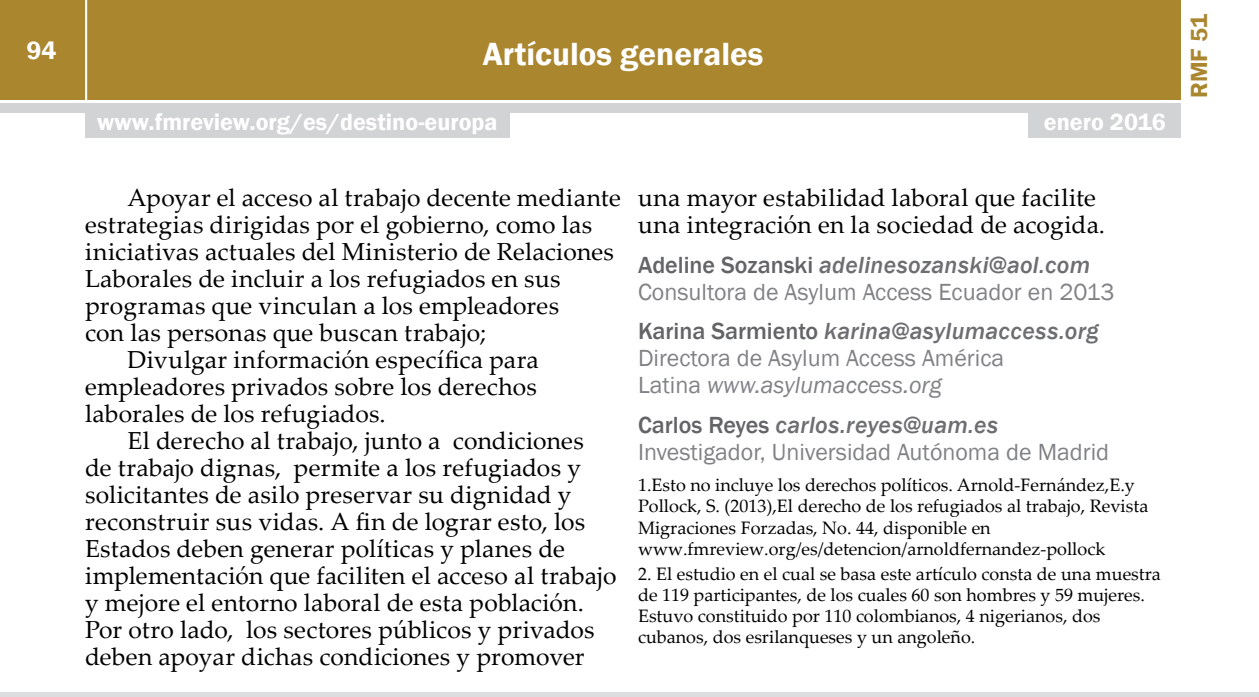
<style>
.page{position:relative;width:1259px;height:697px;background:#fff}
.page>*{position:absolute;margin:0;border:0;box-sizing:border-box;transform-origin:0 0}
.t1{font:600 33px "Franklin Gothic";color:#fff}
.t2{font:600 25.5px "Franklin Gothic";color:#fff}
.t3{font:24.6px/27px "Palatino Linotype";letter-spacing:.01em;color:#000}
.t4{font:24px/27px "Franklin Gothic";color:#808285}
.t5{font:600 24px "Franklin Gothic";color:#fff}
.t6{font:600 24px "Franklin Gothic";color:#aa862f}
.t7{font:18px/21px "Palatino Linotype";color:#000}
.s1{font-weight:500;color:#636466}
.s2{font-weight:500;font-style:italic;color:#6d6e71}
.s3{font-style:italic}
</style>
<div class="page">
<div style="left:0;top:0;width:1181px;height:99px;background:#aa862f"></div>
<div style="left:0;top:104px;width:1181px;height:9px;background:#d1d3d4"></div>
<hr style="left:85px;top:0;width:2px;height:101px;background:#fff">
<div style="left:1028px;top:111px;width:153px;height:26px;background:#d1d3d4"></div>
<div style="left:85px;top:111px;width:424px;height:26px;background:#d1d3d4"></div>
<div style="left:0;top:692px;width:1259px;height:5px;background:#dcddde"></div>
<p class="t2" style="left:27px;top:35px;width:31px">94</p>
<h1 class="t1" style="left:483px;top:33px;width:282px">Artículos generales</h1>
<p class="t5" style="left:97px;top:107px;width:402px">www.fmreview.org/es/destino-europa</p>
<p class="t5" style="left:1044px;top:107px;width:123px">enero 2016</p>
<p class="t3" style="left:128px;top:183px;width:495px">Apoyar el acceso al trabajo decente mediante</p>
<p class="t3" style="left:85px;top:210px;width:509px">estrategias dirigidas por el gobierno, como las</p>
<p class="t3" style="left:85px;top:237px;width:530px">iniciativas actuales del Ministerio de Relaciones</p>
<p class="t3" style="left:85px;top:264px;width:477px">Laborales de incluir a los refugiados en sus</p>
<p class="t3" style="left:85px;top:291px;width:475px">programas que vinculan a los empleadores</p>
<p class="t3" style="left:85px;top:318px;width:402px">con las personas que buscan trabajo;</p>
<p class="t3" style="left:128px;top:345px;width:413px">Divulgar información específica para</p>
<p class="t3" style="left:85px;top:372px;width:453px">empleadores privados sobre los derechos</p>
<p class="t3" style="left:85px;top:399px;width:302px">laborales de los refugiados.</p>
<p class="t3" style="left:128px;top:426px;width:458px">El derecho al trabajo, junto a condiciones</p>
<p class="t3" style="left:85px;top:453px;width:497px">de trabajo dignas, permite a los refugiados y</p>
<p class="t3" style="left:85px;top:480px;width:488px">solicitantes de asilo preservar su dignidad y</p>
<p class="t3" style="left:85px;top:507px;width:502px">reconstruir sus vidas. A fin de lograr esto, los</p>
<p class="t3" style="left:85px;top:534px;width:481px">Estados deben generar políticas y planes de</p>
<p class="t3" style="left:85px;top:561px;width:533px">implementación que faciliten el acceso al trabajo</p>
<p class="t3" style="left:85px;top:588px;width:500px">y mejore el entorno laboral de esta población.</p>
<p class="t3" style="left:85px;top:615px;width:511px">Por otro lado, los sectores públicos y privados</p>
<p class="t3" style="left:85px;top:642px;width:501px">deben apoyar dichas condiciones y promover</p>
<p class="t3" style="left:638px;top:183px;width:468px">una mayor estabilidad laboral que facilite una integración en la sociedad de acogida.</p>
<p class="t4" style="left:638px;top:252px;width:478px"><span class="s1">Adeline Sozanski</span> <span class="s2">adelinesozanski@aol.com<br></span>Consultora de Asylum Access Ecuador en 2013</p>
<p class="t4" style="left:638px;top:318px;width:462px"><span class="s1">Karina Sarmiento</span> <span class="s2">karina@asylumaccess.org<br></span>Directora de Asylum Access América<br>Latina <span class="s3">www.asylumaccess.org</span></p>
<p class="t4" style="left:638px;top:412px;width:472px"><span class="s1">Carlos Reyes</span> <span class="s2">carlos.reyes@uam.es<br></span>Investigador, Universidad Autónoma de Madrid</p>
<p class="t7" style="left:638px;top:474px;width:512px">1.Esto no incluye los derechos políticos. Arnold-Fernández,E.y Pollock, S. (2013),El derecho de los refugiados al trabajo, Revista Migraciones Forzadas, No. 44, disponible en www.fmreview.org/es/detencion/arnoldfernandez-pollock</p>
<p class="t7" style="left:638px;top:562px;width:524px">2. El estudio en el cual se basa este artículo consta de una muestra de 119 participantes, de los cuales 60 son hombres y 59 mujeres.<br>Estuvo constituido por 110 colombianos, 4 nigerianos, dos cubanos, dos esrilanqueses y un angoleño.</p>
<p class="t6" style="left:1184px;top:98px;width:85px;rotate:-90deg">RMF 51</p>
</div>
